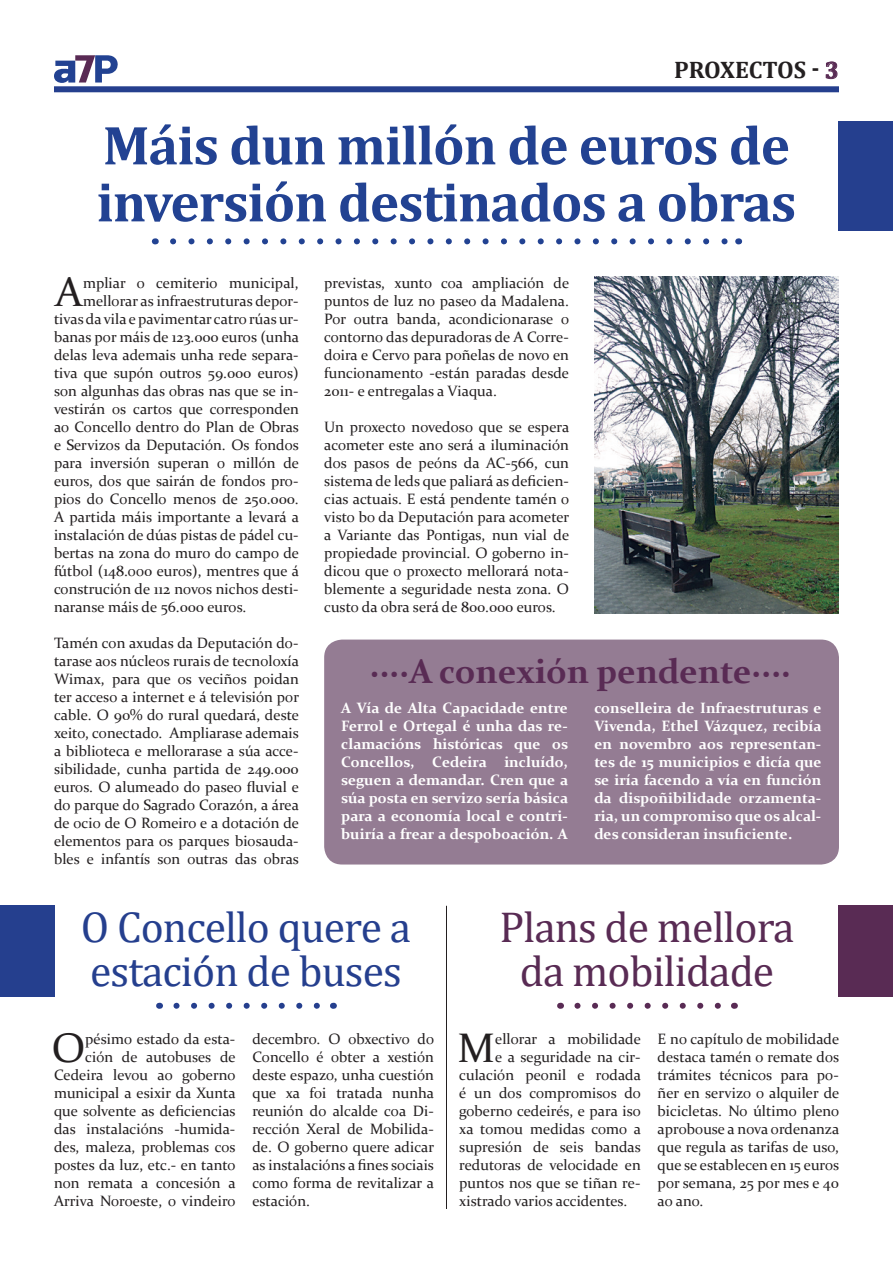
<style>
.page{position:relative;width:893px;height:1263px;background:#fff}
.page>*{position:absolute;margin:0;border:0;box-sizing:border-box;transform-origin:0 0}
.t1{font:700 55.5px/57px "Cambria";letter-spacing:-.02em;color:#224292}
.t2{font:43.5px/43.5px "Cambria";letter-spacing:-.02em;color:#253f8e}
.t3{font:43.5px/43.5px "Cambria";letter-spacing:-.02em;color:#592b54;text-align:center}
.t4{font:41.4px "Constantia";color:#231f20}
.t5{font:700 34.5px "Constantia";color:#592b54}
.t6{font:700 24px "Cambria";letter-spacing:-.005em;color:#231f20}
.t7{font:15px/18px "Constantia";color:#231f20;text-align:justify}
.t8{font:700 15px/18px "Constantia";color:#fff;text-align:justify}
.s1{color:#592b54}
</style>
<div class="page">
<svg style="left:54px;top:55px;width:64px;height:28px"></svg>
<div style="left:54px;top:86px;width:785px;height:6px;background:#253f8e"></div>
<svg style="left:825px;top:61px;width:13px;height:18px"></svg>
<img style="left:594px;top:276px;width:245px;height:338px">
<div style="left:839px;top:121px;width:54px;height:109px;background:#253f8e"></div>
<svg style="left:173px;top:238px;width:555px;height:6px"></svg>
<div style="left:0;top:906px;width:54px;height:91px;background:#253f8e"></div>
<svg style="left:176px;top:1003px;width:144px;height:6px"></svg>
<div style="left:839px;top:906px;width:54px;height:91px;background:#592b54"></div>
<svg style="left:577px;top:1003px;width:144px;height:6px"></svg>
<hr style="left:446px;top:906px;width:1px;height:303px;background:#231f20">
<div style="left:324px;top:639px;width:515px;height:225px;background:#947c93;border-radius:18px"></div>
<h3 class="t6" style="left:674px;top:53px;width:166px">PROXECTOS - <span class="s1">3</span></h3>
<h1 class="t1" style="left:96px;top:115px;width:701px">Máis dun millón de euros de inversión destinados a obras</h1>
<h3 class="t4" style="left:55px;top:264px;width:29px">A</h3>
<p class="t7" style="left:83px;top:273px;width:217px">mpliar o cemiterio municipal,</p>
<p class="t7" style="left:83px;top:291px;width:217px">mellorar as infraestruturas depor-</p>
<p class="t7" style="left:54px;top:309px;width:246px">tivas da vila e pavimentar catro rúas ur-</p>
<p class="t7" style="left:54px;top:327px;width:246px">banas por máis de 123.000 euros (unha</p>
<p class="t7" style="left:54px;top:345px;width:246px">delas leva ademais unha rede separa-</p>
<p class="t7" style="left:54px;top:363px;width:246px">tiva que supón outros 59.000 euros)</p>
<p class="t7" style="left:54px;top:381px;width:246px">son algunhas das obras nas que se in-</p>
<p class="t7" style="left:54px;top:399px;width:246px">vestirán os cartos que corresponden</p>
<p class="t7" style="left:54px;top:417px;width:246px">ao Concello dentro do Plan de Obras</p>
<p class="t7" style="left:54px;top:435px;width:246px">e Servizos da Deputación. Os fondos</p>
<p class="t7" style="left:54px;top:453px;width:246px">para inversión superan o millón de</p>
<p class="t7" style="left:54px;top:471px;width:246px">euros, dos que sairán de fondos pro-</p>
<p class="t7" style="left:54px;top:489px;width:246px">pios do Concello menos de 250.000.</p>
<p class="t7" style="left:54px;top:507px;width:246px">A partida máis importante a levará a</p>
<p class="t7" style="left:54px;top:525px;width:246px">instalación de dúas pistas de pádel cu-</p>
<p class="t7" style="left:54px;top:543px;width:246px">bertas na zona do muro do campo de</p>
<p class="t7" style="left:54px;top:561px;width:246px">fútbol (148.oo0 euros), mentres que á</p>
<p class="t7" style="left:54px;top:579px;width:246px">construción de 112 novos nichos desti-</p>
<p class="t7" style="left:54px;top:597px;width:194px">naranse máis de 56.000 euros.</p>
<p class="t7" style="left:54px;top:633px;width:247px">Tamén con axudas da Deputación do&shy;tarase aos núcleos rurais de tecnoloxía Wimax, para que os veciños poidan ter acceso a internet e á televisión por cable. O 90% do rural quedará, deste xeito, conectado. Ampliarase ademais a biblioteca e mellorarase a súa acce&shy;sibilidade, cunha partida de 249.000 euros. O alumeado do paseo fluvial e do parque do Sagrado Corazón, a área de ocio de O Romeiro e a dotación de elementos para os parques biosauda&shy;bles e infantís son outras das obras</p>
<p class="t7" style="left:324px;top:273px;width:247px">previstas, xunto coa ampliación de puntos de luz no paseo da Madalena.<br>Por outra banda, acondicionarase o contorno das depuradoras de A Corre&shy;doira e Cervo para poñelas de novo en funcionamento -están paradas desde 2011- e entregalas a Viaqua.</p>
<p class="t7" style="left:324px;top:417px;width:247px">Un proxecto novedoso que se espera acometer este ano será a iluminación dos pasos de peóns da AC-566, cun sistema de leds que paliará as deficien&shy;cias actuais. E está pendente tamén o visto bo da Deputación para acometer a Variante das Pontigas, nun vial de propiedade provincial. O goberno in&shy;dicou que o proxecto mellorará nota&shy;blemente a seguridade nesta zona. O custo da obra será de 800.000 euros.</p>
<h3 class="t5" style="left:370px;top:647px;width:423px">····A conexión pendente····</h3>
<p class="t8" style="left:341px;top:698px;width:228px">A Vía de Alta Capacidade entre Ferrol e Ortegal é unha das re&shy;clamacións históricas que os Concellos, Cedeira incluído, seguen a demandar. Cren que a súa posta en servizo sería básica para a economía local e contri&shy;buiría a frear a despoboación. A</p>
<p class="t8" style="left:594px;top:698px;width:229px">conselleira de Infraestruturas e Vivenda, Ethel Vázquez, recibía en novembro aos representan&shy;tes de 15 municipios e dicía que se iría facendo a vía en función da dispoñibilidade orzamenta&shy;ria, un compromiso que os alcal&shy;des consideran insuficiente.</p>
<h2 class="t2" style="left:81px;top:905px;width:332px">O Concello quere a estación de buses</h2>
<h2 class="t3" style="left:500px;top:905px;width:296px">Plans de mellora da mobilidade</h2>
<p class="t7" style="left:54px;top:1029px;width:183px;text-align:right">pésimo estado da esta&shy;ción de autobuses de<br>Cedeira levou ao goberno municipal a esixir da Xunta que solvente as deficiencias das instalacións -humida&shy;des, maleza, problemas cos postes da luz, etc.- en tanto non remata a concesión a<br>Arriva Noroeste, o vindeiro</p>
<p class="t7" style="left:252px;top:1029px;width:183px">decembro. O obxectivo do Concello é obter a xestión deste espazo, unha cuestión que xa foi tratada nunha reunión do alcalde coa Di&shy;rección Xeral de Mobilida&shy;de. O goberno quere adicar as instalacións a fines sociais como forma de revitalizar a estación.</p>
<h3 class="t4" style="left:458px;top:1020px;width:39px">M</h3>
<p class="t7" style="left:495px;top:1029px;width:147px">ellorar a mobilidade</p>
<h3 class="t4" style="left:52px;top:1020px;width:35px">O</h3>
<p class="t7" style="left:495px;top:1047px;width:147px">e a seguridade na cir-</p>
<p class="t7" style="left:459px;top:1065px;width:183px">culación peonil e rodada</p>
<p class="t7" style="left:459px;top:1083px;width:183px">é un dos compromisos do</p>
<p class="t7" style="left:459px;top:1101px;width:183px">goberno cedeirés, e para iso</p>
<p class="t7" style="left:459px;top:1119px;width:183px">xa tomou medidas como a</p>
<p class="t7" style="left:459px;top:1137px;width:183px">supresión de seis bandas</p>
<p class="t7" style="left:459px;top:1155px;width:183px">redutoras de velocidade en</p>
<p class="t7" style="left:459px;top:1173px;width:183px">puntos nos que se tiñan re-</p>
<p class="t7" style="left:459px;top:1191px;width:170px">xistrado varios accidentes.</p>
<p class="t7" style="left:658px;top:1029px;width:183px">E no capítulo de mobilidade destaca tamén o remate dos trámites técnicos para po&shy;ñer en servizo o alquiler de bicicletas. No último pleno aprobouse a nova ordenanza que regula as tarifas de uso, que se establecen en 15 euros por semana, 25 por mes e 40 ao ano.</p>
</div>
